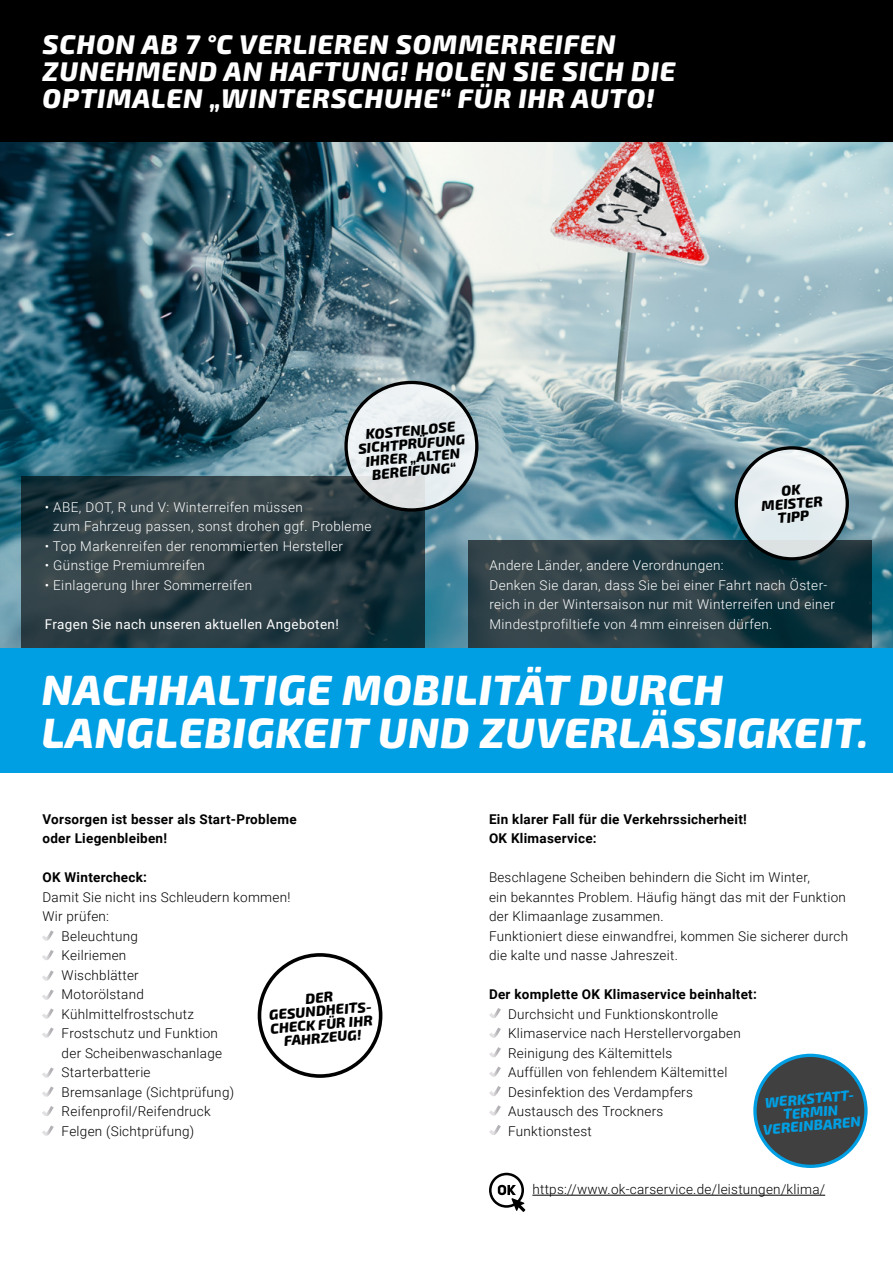
<style>
.page{position:relative;width:893px;height:1263px;background:#fff}
.page>*{position:absolute;margin:0;border:0;box-sizing:border-box;transform-origin:0 0}
.t1{font:italic 42.45px/42.5px "Exo 2";letter-spacing:.02em;color:#fff}
.t2{font:italic 27px/27px "Exo 2";letter-spacing:.03em;color:#fff}
.t3{font:italic 14.25px/13.5px "Exo 2";color:#000;text-align:center}
.t4{font:italic 14.25px/13.5px "Exo 2";color:#009fe3;text-align:center}
.t5{font:300 13.5px/19.5px "Roboto";letter-spacing:.02em;color:#000}
.t6{font:300 13.5px/19.5px "Roboto";letter-spacing:.03em;color:#fff}
.t7{font:700 13.5px/19.5px "Roboto";letter-spacing:.02em;color:#000}
.t8{font:13.5px "Roboto";letter-spacing:.03em;color:#fff}
</style>
<div class="page">
<hr style="left:532px;top:1195px;width:293px;height:1px;background:#000">
<img style="left:0;top:141px;width:893px;height:507px">
<svg style="left:21px;top:476px;width:404px;height:172px;background:#2a3c42"></svg>
<svg style="left:468px;top:540px;width:404px;height:108px;background:#243b42"></svg>
<div style="left:0;top:0;width:893px;height:141px;background:#000"></div>
<div style="left:0;top:648px;width:893px;height:125px;background:#009fe3"></div>
<svg style="left:736px;top:448px;width:111px;height:111px;fill:#e7edf0"></svg>
<div style="left:735px;top:446px;width:114px;height:114px;border:3px solid #000;border-radius:50%"></div>
<svg style="left:346px;top:382px;width:131px;height:128px;background:#dee3e5"></svg>
<div style="left:344px;top:381px;width:134px;height:131px;border:3px solid #000;border-radius:50%"></div>
<div style="left:755px;top:1055px;width:111px;height:111px;background:#404040;border-radius:50%"></div>
<div style="left:753px;top:1054px;width:115px;height:114px;border:3px solid #009fe3;border-radius:50%"></div>
<div style="left:258px;top:953px;width:124px;height:125px;border:4px solid #000;border-radius:50%"></div>
<svg style="left:42px;top:1067px;width:12px;height:49px"></svg>
<svg style="left:42px;top:1125px;width:12px;height:11px"></svg>
<svg style="left:42px;top:970px;width:12px;height:68px"></svg>
<svg style="left:42px;top:930px;width:12px;height:30px"></svg>
<svg style="left:489px;top:1008px;width:12px;height:10px"></svg>
<svg style="left:489px;top:1027px;width:12px;height:11px"></svg>
<svg style="left:489px;top:1047px;width:12px;height:11px"></svg>
<svg style="left:489px;top:1066px;width:12px;height:30px"></svg>
<svg style="left:489px;top:1105px;width:12px;height:30px"></svg>
<svg style="left:489px;top:1173px;width:37px;height:39px"></svg>
<h2 class="t2" style="left:43px;top:30px;width:634px">SCHON AB 7 °C VERLIEREN SOMMERREIFEN<br>ZUNEHMEND AN HAFTUNG! HOLEN SIE SICH DIE<br>OPTIMALEN „WINTERSCHUHE“ FÜR IHR AUTO!</h2>
<p class="t3" style="left:356px;top:428px;width:109px;rotate:-5deg">KOSTENLOSE<br>SICHTPRÜFUNG<br>IHRER „ALTEN<br>BEREIFUNG“</p>
<p class="t6" style="left:53px;top:496px;width:320px;text-indent:-8px">• ABE, DOT, R und V: Winterreifen müssen<br>zum Fahrzeug passen, sonst drohen ggf. Probleme</p>
<p class="t6" style="left:45px;top:535px;width:300px">• Top Markenreifen der renommierten Hersteller</p>
<p class="t6" style="left:45px;top:555px;width:162px">• Günstige Premiumreifen</p>
<p class="t6" style="left:45px;top:574px;width:209px">• Einlagerung Ihrer Sommerreifen</p>
<p class="t8" style="left:45px;top:614px;width:296px">Fragen Sie nach unseren aktuellen Angeboten!</p>
<p class="t3" style="left:760px;top:486px;width:63px;rotate:-5deg">OK<br>MEISTER<br>TIPP</p>
<p class="t6" style="left:489px;top:555px;width:347px">Andere Länder, andere Verordnungen:<br>Denken Sie daran, dass Sie bei einer Fahrt nach Öster&shy;reich in der Wintersaison nur mit Winterreifen und einer Mindestprofiltiefe von 4 mm einreisen dürfen.</p>
<h1 class="t1" style="left:42px;top:667px;width:828px">NACHHALTIGE MOBILITÄT DURCH<br>LANGLEBIGKEIT UND ZUVERLÄSSIGKEIT.</h1>
<p class="t7" style="left:43px;top:808px;width:256px">Vorsorgen ist besser als Start-Probleme oder Liegenbleiben!</p>
<p class="t7" style="left:43px;top:867px;width:106px">OK Wintercheck:</p>
<p class="t5" style="left:43px;top:886px;width:249px">Damit Sie nicht ins Schleudern kommen!</p>
<p class="t5" style="left:43px;top:906px;width:68px">Wir prüfen:</p>
<p class="t5" style="left:62px;top:925px;width:78px">Beleuchtung</p>
<p class="t5" style="left:62px;top:945px;width:66px">Keilriemen</p>
<p class="t5" style="left:62px;top:964px;width:79px">Wischblätter</p>
<p class="t5" style="left:62px;top:984px;width:84px">Motorölstand</p>
<p class="t5" style="left:62px;top:1003px;width:134px">Kühlmittelfrostschutz</p>
<p class="t5" style="left:62px;top:1023px;width:158px">Frostschutz und Funktion</p>
<p class="t5" style="left:62px;top:1042px;width:162px">der Scheibenwaschanlage</p>
<p class="t5" style="left:62px;top:1062px;width:90px">Starterbatterie</p>
<p class="t5" style="left:62px;top:1081px;width:174px">Bremsanlage (Sichtprüfung)</p>
<p class="t5" style="left:62px;top:1101px;width:151px">Reifenprofil/Reifendruck</p>
<p class="t5" style="left:62px;top:1120px;width:134px">Felgen (Sichtprüfung)</p>
<p class="t3" style="left:267px;top:995px;width:106px;rotate:-5deg">DER<br>GESUNDHEITS-<br>CHECK FÜR IHR<br>FAHRZEUG!</p>
<p class="t7" style="left:489px;top:809px;width:259px">Ein klarer Fall für die Verkehrssicherheit!<br>OK Klimaservice:</p>
<p class="t5" style="left:489px;top:867px;width:361px">Beschlagene Scheiben behindern die Sicht im Winter,<br>ein bekanntes Problem. Häufig hängt das mit der Funktion der Klimaanlage zusammen.<br>Funktioniert diese einwandfrei, kommen Sie sicherer durch die kalte und nasse Jahreszeit.</p>
<p class="t7" style="left:489px;top:984px;width:269px">Der komplette OK Klimaservice beinhaltet:</p>
<p class="t5" style="left:508px;top:1003px;width:234px">Durchsicht und Funktionskontrolle<br>Klimaservice nach Herstellervorgaben<br>Reinigung des Kältemittels<br>Auffüllen von fehlendem Kältemittel<br>Desinfektion des Verdampfers<br>Austausch des Trockners<br>Funktionstest</p>
<p class="t4" style="left:760px;top:1096px;width:99px;rotate:-5deg">WERKSTATT-<br>TERMIN<br>VEREINBAREN</p>
<p class="t5" style="left:532px;top:1179px;width:294px">https://www.ok-carservice.de/leistungen/klima/</p>
</div>
